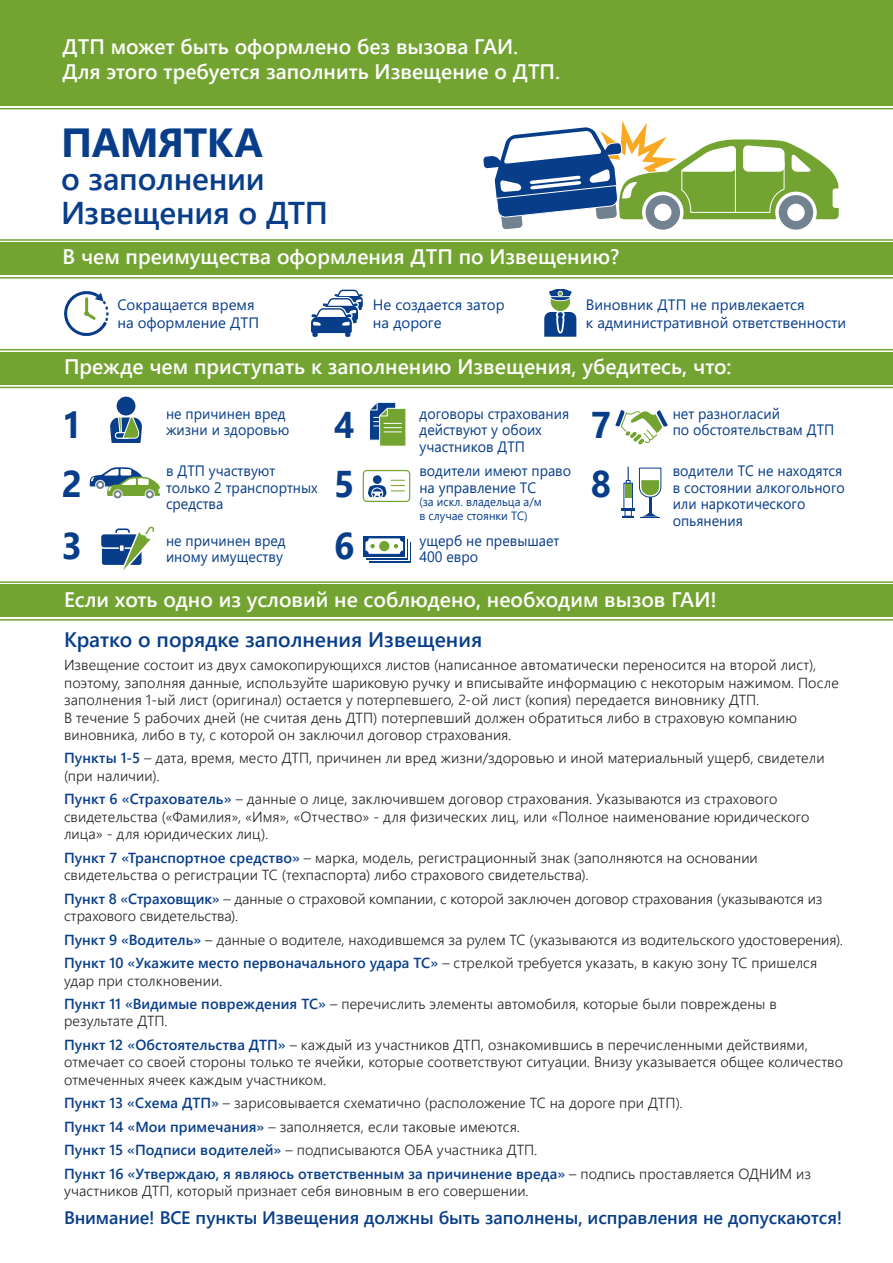
<style>
.page{position:relative;width:893px;height:1263px;background:#fff}
.page>*{position:absolute;margin:0;border:0;box-sizing:border-box;transform-origin:0 0}
.t1{font:700 40.65px "Segoe UI";letter-spacing:-.01em;color:#083e89}
.t2{font:700 37.2px/58.8px "Segoe UI";color:#083e89;scale:.95 1}
.t3{font:600 31.5px/33.2px "Segoe UI";letter-spacing:-.01em;color:#083e89}
.t4{font:600 21px/25.2px "Segoe UI";color:#fff}
.t5{font:600 21px "Segoe UI";color:#083e89}
.t6{font:600 18px "Segoe UI";letter-spacing:-.005em;color:#083e89}
.t7{font:15px/16.5px "Segoe UI";color:#083e89;scale:.95 1}
.t8{font:15px/18px "Segoe UI";color:#083e89}
.t9{font:300 14.55px/17.4px "Segoe UI";letter-spacing:.01em;color:#231f20}
.t10{font:12px/13.5px "Segoe UI";color:#083e89;scale:.95 1}
.s1{font-weight:600;color:#083e89}
</style>
<div class="page">
<svg style="left:0;top:349px;width:893px;height:39px"></svg>
<div style="left:0;top:352px;width:893px;height:33px;background:#73a432"></div>
<svg style="left:483px;top:121px;width:356px;height:108px"></svg>
<svg style="left:0;top:581px;width:893px;height:40px"></svg>
<div style="left:0;top:585px;width:893px;height:32px;background:#73a432"></div>
<svg style="left:0;top:239px;width:893px;height:39px"></svg>
<div style="left:0;top:243px;width:893px;height:32px;background:#73a432"></div>
<svg style="left:0;top:107px;width:893px;height:2px"></svg>
<div style="left:0;top:0;width:893px;height:106px;background:#73a432"></div>
<svg style="left:89px;top:467px;width:71px;height:32px"></svg>
<svg style="left:370px;top:402px;width:36px;height:45px"></svg>
<svg style="left:615px;top:410px;width:53px;height:35px"></svg>
<div style="left:625px;top:509px;width:7px;height:8px;background:#fff;border:1px solid #083e89"></div>
<hr style="left:649px;top:497px;width:3px;height:16px;background:#083e89">
<svg style="left:639px;top:467px;width:23px;height:31px"></svg>
<svg style="left:640px;top:513px;width:20px;height:5px"></svg>
<div style="left:623px;top:483px;width:10px;height:26px;background:#fff;border:1px solid #083e89"></div>
<div style="left:625px;top:485px;width:6px;height:13px;background:#73a432"></div>
<hr style="left:621px;top:508px;width:14px;height:3px;background:#083e89">
<svg style="left:622px;top:516px;width:12px;height:1px"></svg>
<svg style="left:626px;top:466px;width:5px;height:18px"></svg>
<div style="left:117px;top:397px;width:18px;height:18px;background:#083e89;border-radius:50%"></div>
<svg style="left:110px;top:415px;width:32px;height:28px"></svg>
<div style="left:369px;top:542px;width:42px;height:20px;background:#083e89"></div>
<svg style="left:368px;top:542px;width:42px;height:19px"></svg>
<div style="left:366px;top:539px;width:42px;height:20px;background:#083e89"></div>
<svg style="left:365px;top:539px;width:42px;height:19px"></svg>
<div style="left:363px;top:536px;width:42px;height:20px;background:#083e89"></div>
<svg style="left:365px;top:538px;width:38px;height:16px"></svg>
<svg style="left:64px;top:291px;width:45px;height:45px"></svg>
<svg style="left:311px;top:289px;width:52px;height:48px"></svg>
<svg style="left:544px;top:310px;width:32px;height:27px"></svg>
<div style="left:551px;top:292px;width:19px;height:19px;background:#73a432;border-radius:50%"></div>
<svg style="left:549px;top:289px;width:23px;height:12px"></svg>
<div style="left:115px;top:528px;width:15px;height:10px;border:2px solid #083e89;border-radius:3px"></div>
<div style="left:102px;top:534px;width:40px;height:31px;background:#083e89;border-radius:2px"></div>
<div style="left:100px;top:533px;width:44px;height:16px;border:2px solid #fff;border-radius:4px"></div>
<svg style="left:119px;top:526px;width:36px;height:45px"></svg>
<div style="left:363px;top:470px;width:47px;height:32px;border:1px solid #73a432;border-radius:3px"></div>
<div style="left:373px;top:475px;width:9px;height:9px;background:#083e89;border-radius:50%"></div>
<div style="left:371px;top:488px;width:12px;height:11px;border:1px solid #fff;border-radius:50%"></div>
<svg style="left:368px;top:480px;width:37px;height:18px"></svg>
<h3 class="t4" style="left:63px;top:32px;width:499px">ДТП может быть оформлено без вызова ГАИ.<br>Для этого требуется заполнить Извещение о ДТП.</h3>
<h1 class="t1" style="left:61px;top:105px;width:204px">ПАМЯТКА</h1>
<h3 class="t3" style="left:61px;top:160px;width:269px">о заполнении<br>Извещения о ДТП</h3>
<h3 class="t4" style="left:63px;top:243px;width:558px">В чем преимущества оформления ДТП по Извещению?</h3>
<p class="t8" style="left:117px;top:294px;width:143px">Сокращается время на оформление ДТП</p>
<p class="t8" style="left:373px;top:294px;width:133px">Не создается затор на дороге</p>
<p class="t8" style="left:586px;top:294px;width:262px">Виновник ДТП не привлекается<br>к административной ответственности</p>
<h3 class="t4" style="left:64px;top:353px;width:669px">Прежде чем приступать к заполнению Извещения, убедитесь, что:</h3>
<h2 class="t2" style="left:62px;top:393px;width:23px">1<br>2</h2>
<h2 class="t2" style="left:62px;top:514px;width:23px">3</h2>
<p class="t7" style="left:166px;top:404px;width:131px">не причинен вред жизни и здоровью</p>
<p class="t7" style="left:420px;top:404px;width:159px">договоры страхования действуют у обоих участников ДТП</p>
<h2 class="t2" style="left:334px;top:393px;width:23px">4<br>5</h2>
<h2 class="t2" style="left:591px;top:393px;width:23px">7<br>8</h2>
<h2 class="t2" style="left:334px;top:514px;width:23px">6</h2>
<p class="t7" style="left:166px;top:461px;width:161px">в ДТП участвуют только 2 транспортных средства</p>
<p class="t7" style="left:419px;top:461px;width:161px">водители имеют право на управление ТС</p>
<p class="t10" style="left:419px;top:494px;width:130px">(за искл. владельца а/м в случае стоянки ТС)</p>
<p class="t7" style="left:166px;top:531px;width:128px">не причинен вред иному имуществу</p>
<p class="t7" style="left:420px;top:531px;width:149px">ущерб не превышает<br>400 евро</p>
<p class="t7" style="left:673px;top:404px;width:172px">нет разногласий<br>по обстоятельствам ДТП</p>
<p class="t7" style="left:673px;top:461px;width:183px">водители ТС не находятся в состоянии алкогольного или наркотического опьянения</p>
<h3 class="t4" style="left:64px;top:585px;width:654px">Если хоть одно из условий не соблюдено, необходим вызов ГАИ!</h3>
<h3 class="t5" style="left:64px;top:620px;width:420px">Кратко о порядке заполнения Извещения</h3>
<p class="t9" style="left:64px;top:655px;width:776px">Извещение состоит из двух самокопирующихся листов (написанное автоматически переносится на второй лист), поэтому, заполняя данные, используйте шариковую ручку и вписывайте информацию с некоторым нажимом. После заполнения 1-ый лист (оригинал) остается у потерпевшего, 2-ой лист (копия) передается виновнику ДТП.<br>В течение 5 рабочих дней (не считая день ДТП) потерпевший должен обратиться либо в страховую компанию виновника, либо в ту, с которой он заключил договор страхования.</p>
<p class="t9" style="left:64px;top:748px;width:762px"><span class="s1">Пункты 1-5</span> – дата, время, место ДТП, причинен ли вред жизни/здоровью и иной материальный ущерб, свидетели (при наличии).</p>
<p class="t9" style="left:64px;top:789px;width:747px"><span class="s1">Пункт 6 «Страхователь»</span> – данные о лице, заключившем договор страхования. Указываются из страхового свидетельства («Фамилия», «Имя», «Отчество» - для физических лиц, или «Полное наименование юридического лица» - для юридических лиц).</p>
<p class="t9" style="left:64px;top:847px;width:695px"><span class="s1">Пункт 7 «Транспортное средство»</span> – марка, модель, регистрационный знак (заполняются на основании свидетельства о регистрации ТС (техпаспорта) либо страхового свидетельства).</p>
<p class="t9" style="left:64px;top:888px;width:760px"><span class="s1">Пункт 8 «Страховщик»</span> – данные о страховой компании, с которой заключен договор страхования (указываются из страхового свидетельства).</p>
<p class="t9" style="left:64px;top:926px;width:781px;line-height:23.4px"><span class="s1">Пункт 9 «Водитель»</span> – данные о водителе, находившемся за рулем ТС (указываются из водительского удостоверения).<br><span class="s1">Пункт 10 «Укажите место первоначального удара ТС»</span> – стрелкой требуется указать, в какую зону ТС пришелся</p>
<p class="t9" style="left:64px;top:967px;width:714px;line-height:23.4px">удар при столкновении.<br><span class="s1">Пункт 11 «Видимые повреждения ТС»</span> – перечислить элементы автомобиля, которые были повреждены в</p>
<p class="t9" style="left:64px;top:1008px;width:745px;line-height:23.4px">результате ДТП.<br><span class="s1">Пункт 12 «Обстоятельства ДТП»</span> – каждый из участников ДТП, ознакомившись в перечисленными действиями,</p>
<p class="t9" style="left:64px;top:1052px;width:781px">отмечает со своей стороны только те ячейки, которые соответствуют ситуации. Внизу указывается общее количество отмеченных ячеек каждым участником.</p>
<p class="t9" style="left:64px;top:1090px;width:748px;line-height:23.4px"><span class="s1">Пункт 13 «Схема ДТП»</span> – зарисовывается схематично (расположение ТС на дороге при ДТП).<br><span class="s1">Пункт 14 «Мои примечания»</span> – заполняется, если таковые имеются.<br><span class="s1">Пункт 15 «Подписи водителей»</span> – подписываются ОБА участника ДТП.<br><span class="s1">Пункт 16 «Утверждаю, я являюсь ответственным за причинение вреда»</span> – подпись проставляется ОДНИМ из</p>
<p class="t9" style="left:64px;top:1181px;width:466px">участников ДТП, который признает себя виновным в его совершении.</p>
<p class="t6" style="left:64px;top:1200px;width:780px">Внимание! ВСЕ пункты Извещения должны быть заполнены, исправления не допускаются!</p>
</div>
